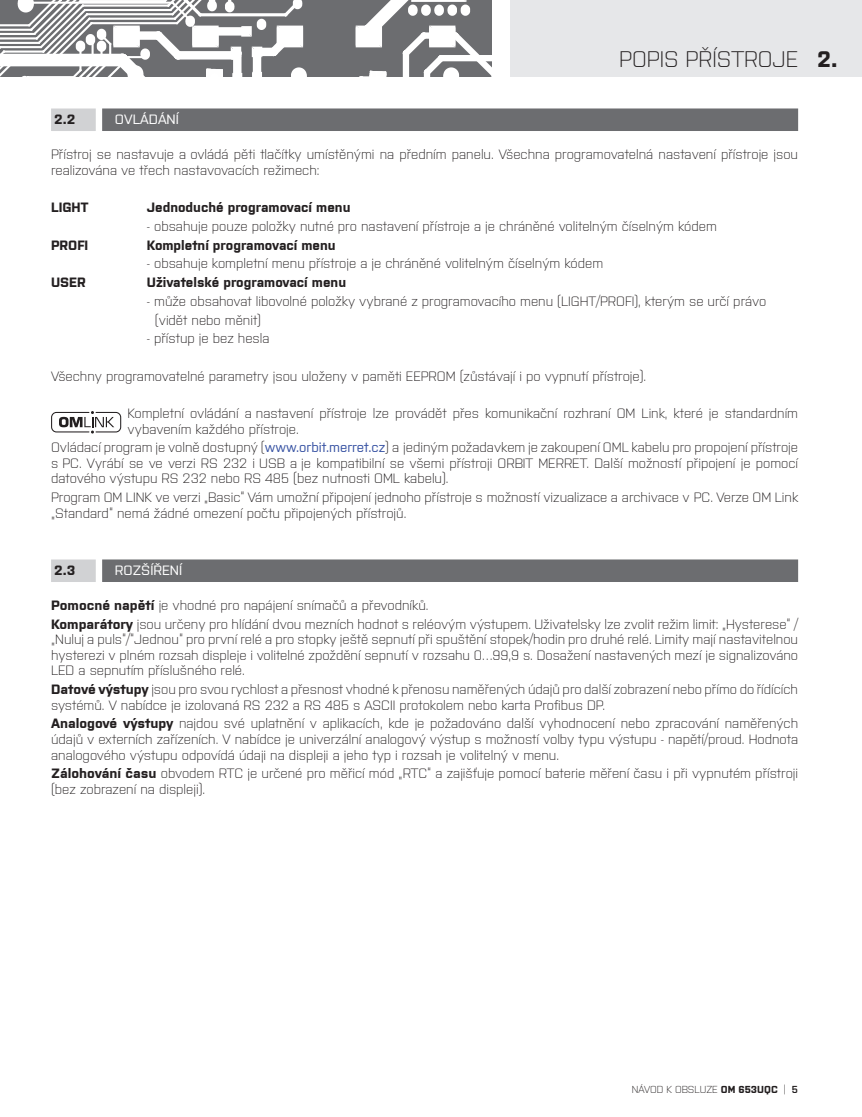
<style>
.page{position:relative;width:862px;height:1117px;background:#fff}
.page>*{position:absolute;margin:0;border:0;box-sizing:border-box;transform-origin:0 0}
.t1{font:300 22.5px "Purista";color:#231f20}
.t2{font:300 13.5px/15.5px "Purista";color:#231f20}
.t3{font:700 13.5px "Purista";color:#231f20}
.t4{font:13.5px "Purista CYR";color:#fff}
.t5{font:300 10.12px "Purista";color:#231f20}
.s1{font-weight:700}
.s2{font-family:"Purista CYR";font-weight:400;color:#3853a3}
.s3{font-family:"Purista CYR Semi";font-weight:700}
</style>
<div class="page">
<div style="left:510px;top:0;width:351px;height:77px;background:#e6e7e9"></div>
<div style="left:0;top:0;width:491px;height:77px;background:#6c6d70"></div>
<svg style="left:355px;top:0;width:137px;height:77px"></svg>
<svg style="left:0;top:0;width:307px;height:77px"></svg>
<div style="left:205px;top:27px;width:9px;height:9px;background:#fff;border-radius:50%"></div>
<div style="left:201px;top:31px;width:8px;height:9px;background:#fff;border-radius:50%"></div>
<div style="left:102px;top:108px;width:695px;height:23px;background:#6c6d70"></div>
<div style="left:51px;top:108px;width:45px;height:23px;background:#d1d2d4"></div>
<div style="left:102px;top:559px;width:695px;height:23px;background:#6c6d70"></div>
<div style="left:51px;top:559px;width:45px;height:23px;background:#d1d2d4"></div>
<svg style="left:51px;top:411px;width:70px;height:22px"></svg>
<h1 class="t1" style="left:618px;top:50px;width:220px">POPIS PŘÍSTROJE <span class="s1">2.</span></h1>
<p class="t3" style="left:54px;top:114px;width:23px">2.2</p>
<p class="t4" style="left:115px;top:115px;width:65px">OVLÁDÁNÍ</p>
<p class="t2" style="left:51px;top:148px;width:748px">Přístroj se nastavuje a ovládá pěti tlačítky umístěnými na předním panelu. Všechna programovatelná nastavení přístroje jsou realizována ve třech nastavovacích režimech:</p>
<p class="t3" style="left:51px;top:202px;width:39px">LIGHT</p>
<p class="t3" style="left:147px;top:202px;width:205px">Jednoduché programovací menu</p>
<p class="t2" style="left:147px;top:219px;width:571px">- obsahuje pouze položky nutné pro nastavení přístroje a je chráněné volitelným číselným kódem</p>
<p class="t3" style="left:51px;top:239px;width:39px">PROFI</p>
<p class="t3" style="left:147px;top:239px;width:190px">Kompletní programovací menu</p>
<p class="t2" style="left:147px;top:257px;width:457px">- obsahuje kompletní menu přístroje a je chráněné volitelným číselným kódem</p>
<p class="t3" style="left:51px;top:277px;width:36px">USER</p>
<p class="t3" style="left:147px;top:277px;width:201px">Uživatelské programovací menu</p>
<p class="t2" style="left:155px;top:293px;width:612px;line-height:18.7px;text-indent:-8px">- může obsahovat libovolné položky vybrané z programovacího menu (LIGHT/PROFI), kterým se určí právo (vidět nebo měnit)</p>
<p class="t2" style="left:147px;top:332px;width:124px">- přístup je bez hesla</p>
<p class="t2" style="left:51px;top:369px;width:596px">Všechny programovatelné parametry jsou uloženy v paměti EEPROM (zůstávají i po vypnutí přístroje).</p>
<p class="t2" style="left:127px;top:406px;width:671px">Kompletní ovládání a nastavení přístroje lze provádět přes komunikační rozhraní OM Link, které je standardním vybavením každého přístroje.</p>
<p class="t2" style="left:51px;top:441px;width:748px;text-align:justify">Ovládací program je volně dostupný (<span class="s2">www.orbit.merret.cz</span>) a jediným požadavkem je zakoupení OML kabelu pro propojení přístroje s PC. Vyrábí se ve verzi RS 232 i USB a je kompatibilní se všemi přístroji ORBIT MERRET. Další možností připojení je pomocí datového výstupu RS 232 nebo RS 485 (bez nutnosti OML kabelu).</p>
<p class="t2" style="left:51px;top:490px;width:748px">Program OM LINK ve verzi „Basic“ Vám umožní připojení jednoho přístroje s možností vizualizace a archivace v PC. Verze OM Link „Standard“ nemá žádné omezení počtu připojených přístrojů.</p>
<p class="t3" style="left:54px;top:565px;width:23px">2.3</p>
<p class="t4" style="left:115px;top:565px;width:69px">ROZŠÍŘENÍ</p>
<p class="t2" style="left:51px;top:597px;width:748px;line-height:18.7px"><span class="s1">Pomocné napětí</span> je vhodné pro napájení snímačů a převodníků.<br><span class="s1">Komparátory</span> jsou určeny pro hlídání dvou mezních hodnot s reléovým výstupem. Uživatelsky lze zvolit režim limit: „Hysterese“ /</p>
<p class="t2" style="left:51px;top:632px;width:748px;text-align:justify">„Nuluj a puls“/“Jednou“ pro první relé a pro stopky ještě sepnutí při spuštění stopek/hodin pro druhé relé. Limity mají nastavitelnou hysterezi v plném rozsah displeje i volitelné zpoždění sepnutí v rozsahu 0…99,9 s. Dosažení nastavených mezí je signalizováno LED a sepnutím příslušného relé.</p>
<p class="t2" style="left:51px;top:682px;width:748px"><span class="s1">Datové výstupy</span> jsou pro svou rychlost a přesnost vhodné k přenosu naměřených údajů pro další zobrazení nebo přímo do řídících systémů. V nabídce je izolovaná RS 232 a RS 485 s ASCII protokolem nebo karta Profibus DP.</p>
<p class="t2" style="left:51px;top:716px;width:748px;text-align:justify"><span class="s1">Analogové výstupy</span> najdou své uplatnění v aplikacích, kde je požadováno další vyhodnocení nebo zpracování naměřených údajů v externích zařízeních. V nabídce je univerzální analogový výstup s možností volby typu výstupu - napětí/proud. Hodnota analogového výstupu odpovídá údaji na displeji a jeho typ i rozsah je volitelný v menu.</p>
<p class="t2" style="left:51px;top:766px;width:748px"><span class="s1">Zálohování času</span> obvodem RTC je určené pro měřicí mód „RTC“ a zajišťuje pomocí baterie měření času i při vypnutém přístroji (bez zobrazení na displeji).</p>
<p class="t5" style="left:631px;top:1084px;width:168px">NÁVOD K OBSLUZE <span class="s1">OM 653UQC</span> | <span class="s3">5</span></p>
</div>
